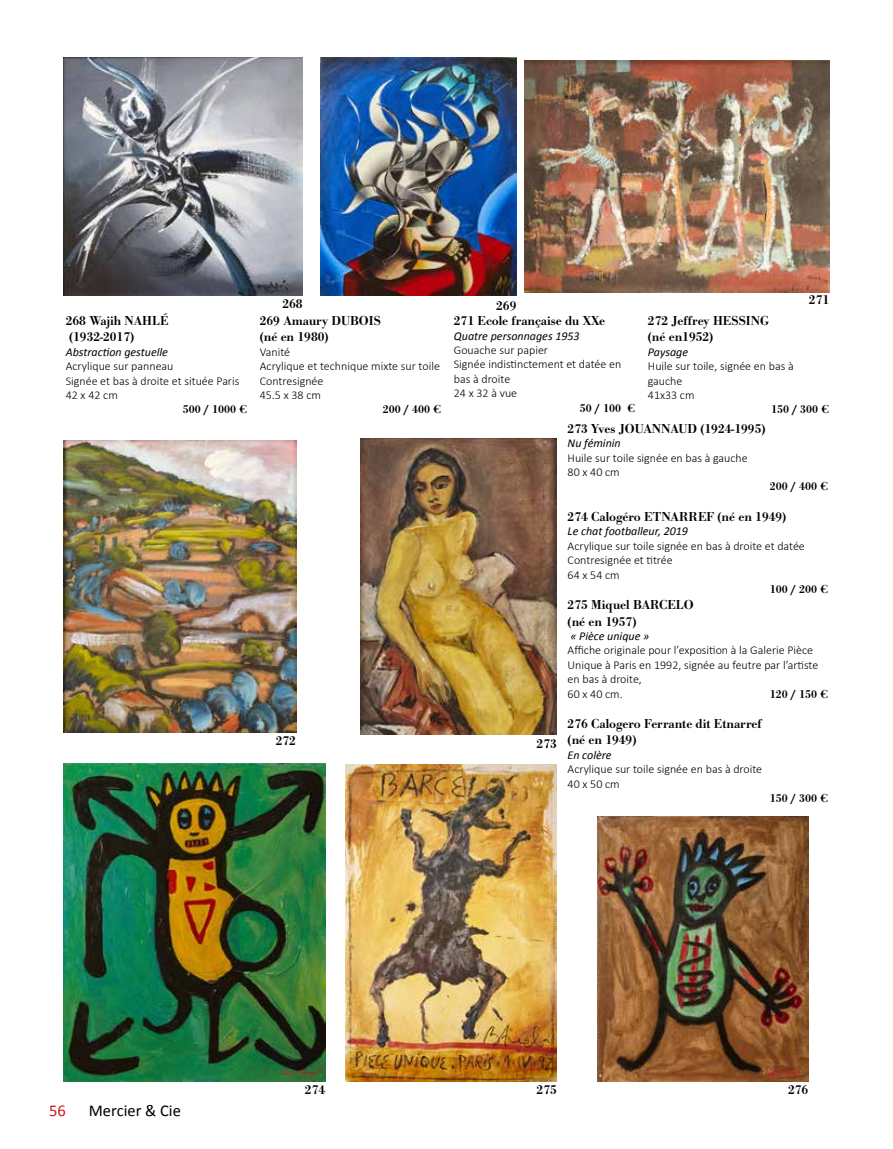
<style>
.page{position:relative;width:893px;height:1149px;background:#fff}
.page>*{position:absolute;margin:0;border:0;box-sizing:border-box;transform-origin:0 0}
.t1{font:16.5px "Calibri";color:#000}
.t2{font:16.5px "Calibri";color:#cd171a}
.t3{font:500 13.5px/16.2px "Bodoni URW";color:#000}
.t4{font:300 12px/14.4px "Calibri";color:#000}
.t5{font:italic 12px "Calibri";color:#000}
.t6{font:500 12px "Bodoni URW";color:#000}
</style>
<div class="page">
<img style="left:64px;top:57px;width:239px;height:238px">
<img style="left:320px;top:57px;width:196px;height:238px">
<img style="left:525px;top:61px;width:304px;height:231px">
<img style="left:63px;top:440px;width:233px;height:292px">
<img style="left:360px;top:438px;width:197px;height:295px">
<img style="left:63px;top:763px;width:262px;height:318px">
<img style="left:345px;top:764px;width:212px;height:317px">
<img style="left:598px;top:816px;width:210px;height:265px">
<p class="t3" style="left:66px;top:313px;width:104px">268 Wajih NAHLÉ (1932-2017)</p>
<p class="t5" style="left:66px;top:343px;width:104px">Abstraction gestuelle</p>
<p class="t4" style="left:66px;top:359px;width:175px">Acrylique sur panneau<br>Signée et bas à droite et située Paris<br>42 x 42 cm</p>
<p class="t6" style="left:183px;top:402px;width:66px">500 / 1000 €</p>
<p class="t3" style="left:282px;top:296px;width:22px">268</p>
<p class="t3" style="left:496px;top:297px;width:22px">269</p>
<p class="t3" style="left:809px;top:292px;width:22px">271</p>
<p class="t3" style="left:260px;top:313px;width:123px">269 Amaury DUBOIS (né en 1980)</p>
<p class="t4" style="left:260px;top:344px;width:182px">Vanité<br>Acrylique et technique mixte sur toile<br>Contresignée<br>45.5 x 38 cm</p>
<p class="t6" style="left:383px;top:402px;width:60px">200 / 400 €</p>
<p class="t3" style="left:276px;top:732px;width:22px">272</p>
<p class="t3" style="left:648px;top:313px;width:123px">272 Jeffrey HESSING (né en1952)</p>
<p class="t5" style="left:648px;top:343px;width:42px">Paysage</p>
<p class="t4" style="left:648px;top:359px;width:147px">Huile sur toile, signée en bas à gauche<br>41x33 cm</p>
<p class="t6" style="left:771px;top:402px;width:60px">150 / 300 €</p>
<p class="t3" style="left:568px;top:420px;width:199px">273 Yves JOUANNAUD (1924-1995)</p>
<p class="t5" style="left:568px;top:435px;width:55px">Nu féminin</p>
<p class="t4" style="left:568px;top:450px;width:182px">Huile sur toile signée en bas à gauche<br>80 x 40 cm</p>
<p class="t6" style="left:770px;top:479px;width:60px">200 / 400 €</p>
<p class="t3" style="left:568px;top:509px;width:220px">274 Calogéro ETNARREF (né en 1949)</p>
<p class="t5" style="left:568px;top:523px;width:122px">Le chat footballeur, 2019</p>
<p class="t4" style="left:568px;top:538px;width:239px">Acrylique sur toile signée en bas à droite et datée<br>Contresignée et titrée<br>64 x 54 cm</p>
<p class="t6" style="left:770px;top:582px;width:60px">100 / 200 €</p>
<p class="t3" style="left:568px;top:597px;width:127px">275 Miquel BARCELO (né en 1957)</p>
<p class="t5" style="left:570px;top:627px;width:80px">« Pièce unique »</p>
<p class="t4" style="left:568px;top:643px;width:252px">Affiche originale pour l’exposition à la Galerie Pièce Unique à Paris en 1992, signée au feutre par l’artiste en bas à droite,<br>60 x 40 cm.</p>
<p class="t3" style="left:454px;top:313px;width:153px">271 Ecole française du XXe</p>
<p class="t5" style="left:454px;top:327px;width:127px">Quatre personnages 1953</p>
<p class="t4" style="left:454px;top:342px;width:169px">Gouache sur papier<br>Signée indistinctement et datée en bas à droite<br>24 x 32 à vue</p>
<p class="t6" style="left:580px;top:400px;width:57px">50 / 100 €</p>
<p class="t6" style="left:770px;top:686px;width:60px">120 / 150 €</p>
<p class="t3" style="left:537px;top:735px;width:22px">273</p>
<p class="t3" style="left:568px;top:716px;width:196px">276 Calogero Ferrante dit Etnarref (né en 1949)</p>
<p class="t5" style="left:568px;top:746px;width:46px">En colère</p>
<p class="t4" style="left:568px;top:761px;width:196px">Acrylique sur toile signée en bas à droite<br>40 x 50 cm</p>
<p class="t6" style="left:770px;top:790px;width:60px">150 / 300 €</p>
<h1 class="t2" style="left:49px;top:1098px;width:18px">56</h1>
<h1 class="t1" style="left:89px;top:1098px;width:94px">Mercier &amp; Cie</h1>
<p class="t3" style="left:305px;top:1081px;width:22px">274</p>
<p class="t3" style="left:537px;top:1081px;width:22px">275</p>
<p class="t3" style="left:788px;top:1081px;width:22px">276</p>
</div>
